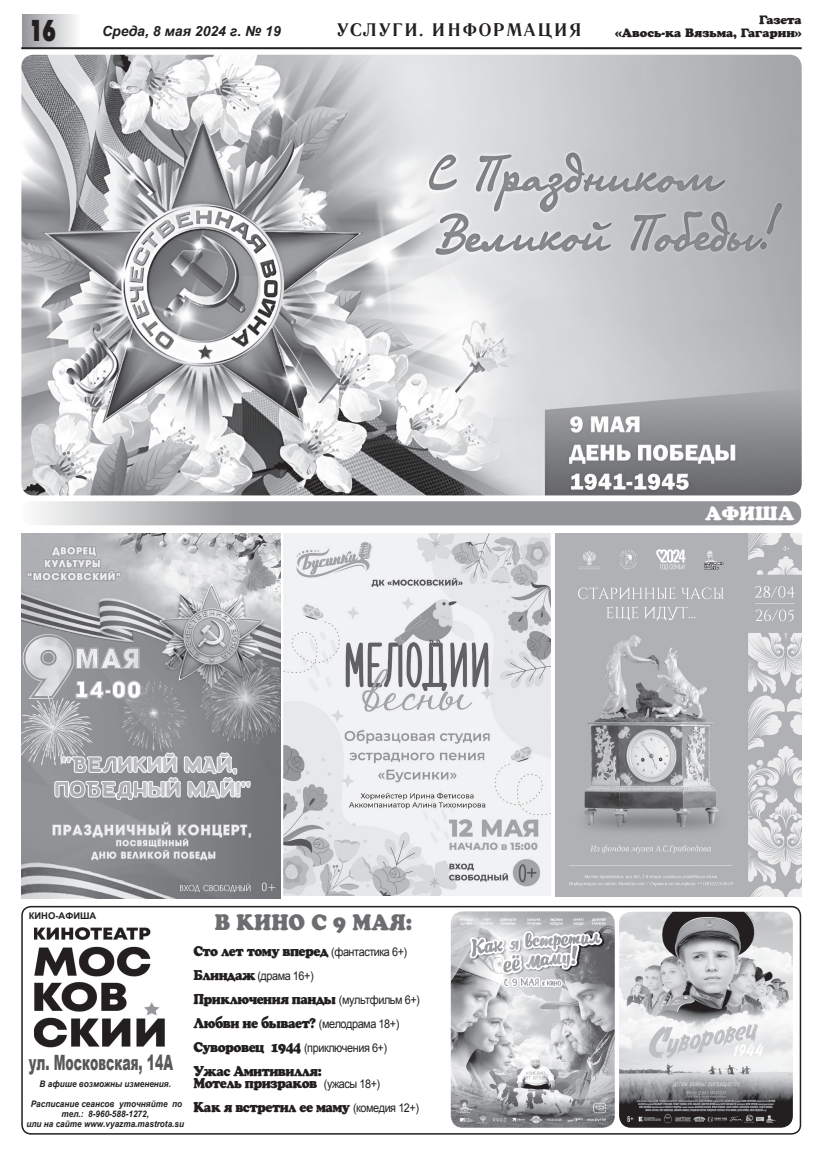
<style>
.page{position:relative;width:823px;height:1163px;background:#fff}
.page>*{position:absolute;margin:0;border:0;box-sizing:border-box;transform-origin:0 0}
.t1{font:30px "Futuris Extra C Bold";color:#231f20;scale:.67 1}
.основной{font:22px "AG Crown Style";color:#6c6d70;scale:.92 1}
.основной-2{font:900 21px "Arial";color:#57585a;scale:.59 1}
.основной-3{font:19px "AG Crown Style";color:#fff}
.t2{font:700 18px "Literaturnaya";color:#231f20}
.основной-4{font:14px "AG Crown Style";letter-spacing:-.04em;color:#231f20;scale:.91 1}
.t3{font:italic 700 14px "Arial";color:#231f20}
.основной-5{font:12px "Arial";letter-spacing:-.04em;color:#231f20;scale:.9 1}
.t4{font:12px "AG Crown Style";color:#231f20}
.основной-6{font:700 9.3px "Arial";color:#231f20}
.основной-7{font:italic 700 9px/10px "Arial";color:#231f20;text-align:center;scale:.91 1}
.s1{font-family:"Arial";font-size:12px}
.s2{font-family:"AG Crown Style";font-size:14px}
</style>
<div class="page">
<div style="left:22px;top:15px;width:57px;height:33px;background:linear-gradient(to right,#95979a,#f9f9fa)"></div>
<hr style="left:21px;top:47px;width:780px;height:2px;background:#231f20">
<div style="left:21px;top:905px;width:779px;height:229px;border:2px solid #231f20;border-radius:9px"></div>
<img style="left:34px;top:927px;width:131px;height:121px">
<img style="left:21px;top:55px;width:780px;height:440px">
<svg style="left:21px;top:501px;width:779px;height:24px;background:#a2a4a6"></svg>
<img style="left:555px;top:533px;width:245px;height:363px">
<img style="left:283px;top:533px;width:267px;height:362px">
<img style="left:22px;top:533px;width:258px;height:365px">
<img style="left:619px;top:911px;width:173px;height:216px">
<img style="left:450px;top:911px;width:164px;height:216px">
<p class="t1" style="left:29px;top:14px;width:42px">16</p>
<p class="t3" style="left:102px;top:22px;width:180px">Среда, 8 мая 2024 г. № 19</p>
<p class="t2" style="left:335px;top:19px;width:248px">УСЛУГИ. ИНФОРМАЦИЯ</p>
<p class="t4" style="left:758px;top:13px;width:44px">Газета</p>
<p class="t4" style="left:614px;top:25px;width:188px">«Авось-ка Вязьма, Гагарин»</p>
<p class="основной-6" style="left:29px;top:909px;width:69px">КИНО-АФИША</p>
<p class="основной-2" style="left:29px;top:1047px;width:246px">ул. Московская, 14А</p>
<p class="основной-7" style="left:40px;top:1078px;width:146px">В афише возможны изменения.</p>
<p class="основной-7" style="left:31px;top:1098px;width:168px">Расписание сеансов уточняйте по тел.: 8-960-588-1272,</p>
<p class="основной-7" style="left:26px;top:1118px;width:175px">или на сайте www.vyazma.mastrota.su</p>
<p class="основной" style="left:215px;top:909px;width:216px">В КИНО С 9 МАЯ:</p>
<p class="основной-4" style="left:193px;top:942px;width:236px">Сто лет тому вперед <span class="s1">(фантастика 6+)</span></p>
<p class="основной-5" style="left:193px;top:967px;width:135px"><span class="s2">Блиндаж</span> (драма 16+)</p>
<p class="основной-4" style="left:193px;top:990px;width:250px">Приключения панды <span class="s1">(мультфильм 6+)</span></p>
<p class="основной-4" style="left:193px;top:1014px;width:227px">Любви не бывает? <span class="s1">(мелодрама 18+)</span></p>
<p class="основной-5" style="left:193px;top:1039px;width:217px"><span class="s2">Суворовец 1944</span> (приключения 6+)</p>
<p class="основной-4" style="left:193px;top:1062px;width:142px">Ужас Амитивилля:</p>
<p class="основной-4" style="left:193px;top:1074px;width:207px">Мотель призраков <span class="s1">(ужасы 18+)</span></p>
<p class="основной-4" style="left:193px;top:1098px;width:249px">Как я встретил ее маму <span class="s1">(комедия 12+)</span></p>
<p class="основной-3" style="left:704px;top:502px;width:90px">АФИША</p>
</div>
